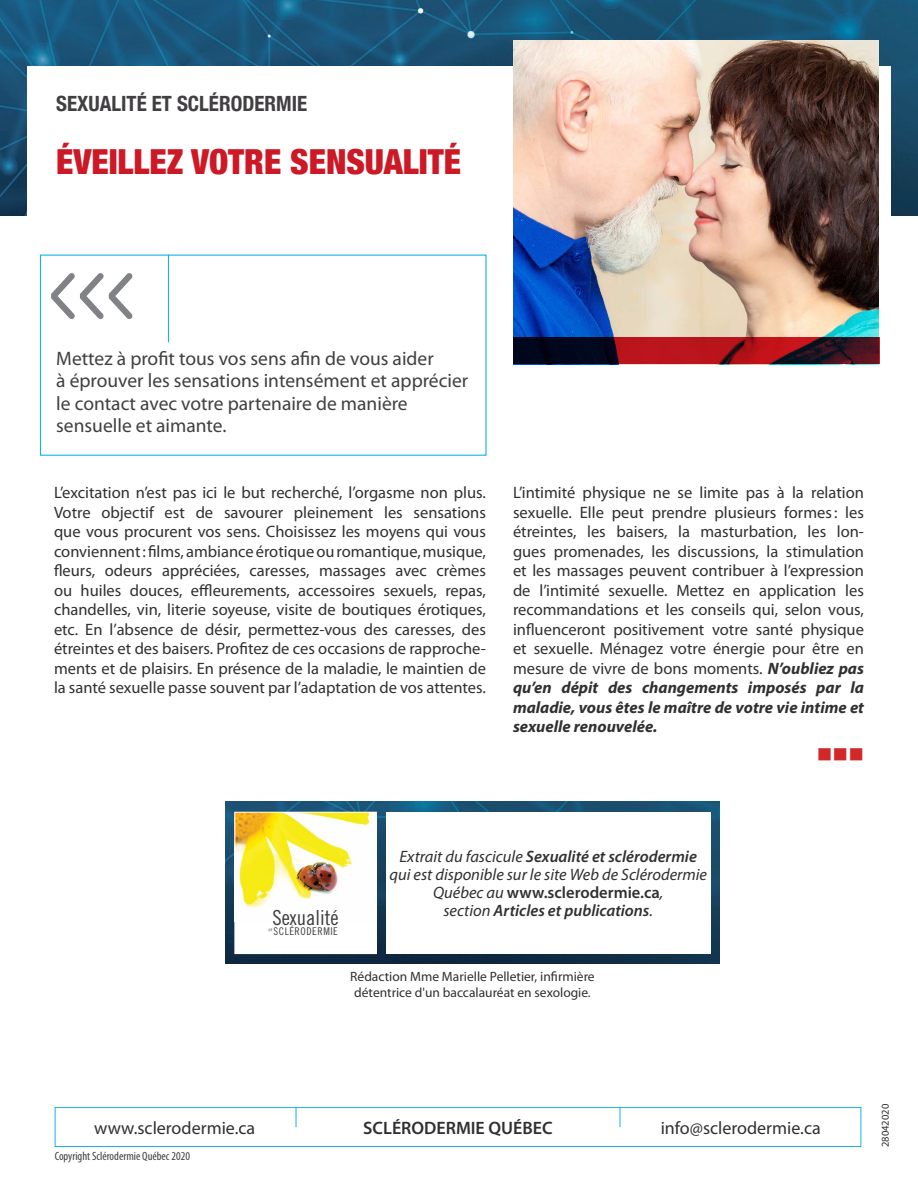
<style>
.page{position:relative;width:918px;height:1188px;background:#fff}
.page>*{position:absolute;margin:0;border:0;box-sizing:border-box;transform-origin:0 0}
.s-titre-Section{font:900 condensed 34.5px "Helvetica Neue";color:#cd1825}
.Fiche_Titre{font:700 condensed 21px "Helvetica Neue";color:#413f41}
.contenu{font:21px "Wingdings";color:#d1282a}
.t1{font:20.7px "Trade Gothic Cond Eighteen";color:#3d3c3c}
.intro_box{font:19.5px/22.5px "Myriad Pro";color:#413f41}
.contenu-2{font:18px "Myriad Pro";color:#312f30}
.contenu-3{font:600 18px "Myriad Pro";color:#312f30}
.contenu-4{font:16.5px/19.5px "Myriad Pro";color:#312f30;text-align:justify}
.contenu-5{font:italic 16.5px/18px "Myriad Pro";color:#312f30;text-align:center}
.contenu-6{font:13.5px "Myriad Pro";color:#312f30}
.Fiche_Titre-2{font:condensed 12px "Myriad Pro";color:#413f41}
.t2{font:10.65px "Trade Gothic Cond Eighteen";letter-spacing:.05em;color:#3d3c3c}
.contenu_indent{font:10.5px "Myriad Pro";color:#312f30}
.t3{font:7.05px "Angelina";color:#414042}
.s1{font-weight:700;font-style:italic}
.s2{font-weight:600}
.s3{font-weight:600;font-style:normal}
</style>
<div class="page">
<div style="left:55px;top:1107px;width:806px;height:40px;border:1px solid #13b4e8"></div>
<svg style="left:296px;top:1107px;width:1px;height:20px"></svg>
<svg style="left:620px;top:1107px;width:1px;height:20px"></svg>
<img style="left:0;top:0;width:918px;height:216px">
<div style="left:27px;top:66px;width:864px;height:668px;background:#fff"></div>
<img style="left:226px;top:802px;width:493px;height:162px">
<img style="left:514px;top:40px;width:364px;height:297px">
<div style="left:40px;top:255px;width:447px;height:201px;border:1px solid #13b4e8"></div>
<hr style="left:168px;top:255px;width:1px;height:87px;background:#13b4e8">
<div style="left:235px;top:812px;width:141px;height:142px;background:#fff"></div>
<img style="left:237px;top:814px;width:133px;height:94px">
<div style="left:235px;top:812px;width:141px;height:142px;border:1px solid #fff"></div>
<div style="left:386px;top:812px;width:324px;height:142px;background:#fff"></div>
<svg style="left:513px;top:337px;width:366px;height:27px;background:#630f1c"></svg>
<svg style="left:51px;top:273px;width:82px;height:46px"></svg>
<p class="Fiche_Titre" style="left:56px;top:87px;width:253px">SEXUALITÉ ET SCLÉRODERMIE</p>
<p class="s-titre-Section" style="left:56px;top:133px;width:406px">ÉVEILLEZ VOTRE SENSUALITÉ</p>
<p class="intro_box" style="left:56px;top:347px;width:413px">Mettez à profit tous vos sens afin de vous aider<br>à éprouver les sensations intensément et apprécier le contact avec votre partenaire de manière sensuelle et aimante.</p>
<p class="contenu-4" style="left:54px;top:483px;width:434px">L’excitation n’est pas ici le but recherché, l’orgasme non plus.<br>Votre objectif est de savourer pleinement les sensations que vous procurent vos sens. Choisissez les moyens qui vous conviennent: films, ambiance érotique ou romantique, musique, fleurs, odeurs appréciées, caresses, massages avec crèmes ou huiles douces, effleurements, accessoires sexuels, repas, chandelles, vin, literie soyeuse, visite de boutiques érotiques, etc. En l’absence de désir, permettez-vous des caresses, des étreintes et des baisers. Profitez de ces occasions de rapproche&shy;ments et de plaisirs. En présence de la maladie, le maintien de la santé sexuelle passe souvent par l’adaptation de vos attentes.</p>
<p class="contenu-4" style="left:513px;top:483px;width:353px">L’intimité physique ne se limite pas à la relation sexuelle. Elle peut prendre plusieurs formes: les étreintes, les baisers, la masturbation, les lon&shy;gues promenades, les discussions, la stimulation et les massages peuvent contribuer à l’expression de l’intimité sexuelle. Mettez en application les recommandations et les conseils qui, selon vous, influenceront positivement votre santé physique et sexuelle. Ménagez votre énergie pour être en mesure de vivre de bons moments. <span class="s1">N’oubliez pas qu’en dépit des changements imposés par la maladie, vous êtes le maître de votre vie intime et sexuelle renouvelée.</span></p>
<p class="contenu" style="left:817px;top:743px;width:49px">■■■</p>
<p class="t1" style="left:272px;top:905px;width:68px">Sexualité</p>
<p class="t2" style="left:274px;top:925px;width:66px">SCLÉRODERMIE</p>
<p class="t3" style="left:269px;top:926px;width:5px">et</p>
<p class="contenu-5" style="left:389px;top:847px;width:319px">Extrait du fascicule <span class="s2">Sexualité et sclérodermie </span>qui est disponible sur le site Web de Sclérodermie Québec au <span class="s3">www.sclerodermie.ca</span>,<br>section <span class="s2">Articles et publications</span>.</p>
<p class="contenu-6" style="left:350px;top:968px;width:246px">Rédaction Mme Marielle Pelletier, infirmière</p>
<p class="contenu-6" style="left:354px;top:984px;width:238px">détentrice d'un baccalauréat en sexologie.</p>
<p class="contenu-2" style="left:94px;top:1117px;width:162px">www.sclerodermie.ca</p>
<p class="contenu-3" style="left:363px;top:1116px;width:191px">SCLÉRODERMIE QUÉBEC</p>
<p class="contenu-2" style="left:661px;top:1117px;width:162px">info@sclerodermie.ca</p>
<p class="Fiche_Titre-2" style="left:55px;top:1149px;width:137px">Copyright Sclérodermie Québec 2020</p>
<p class="contenu_indent" style="left:879px;top:1147px;width:45px;rotate:-90deg">28042020</p>
</div>
